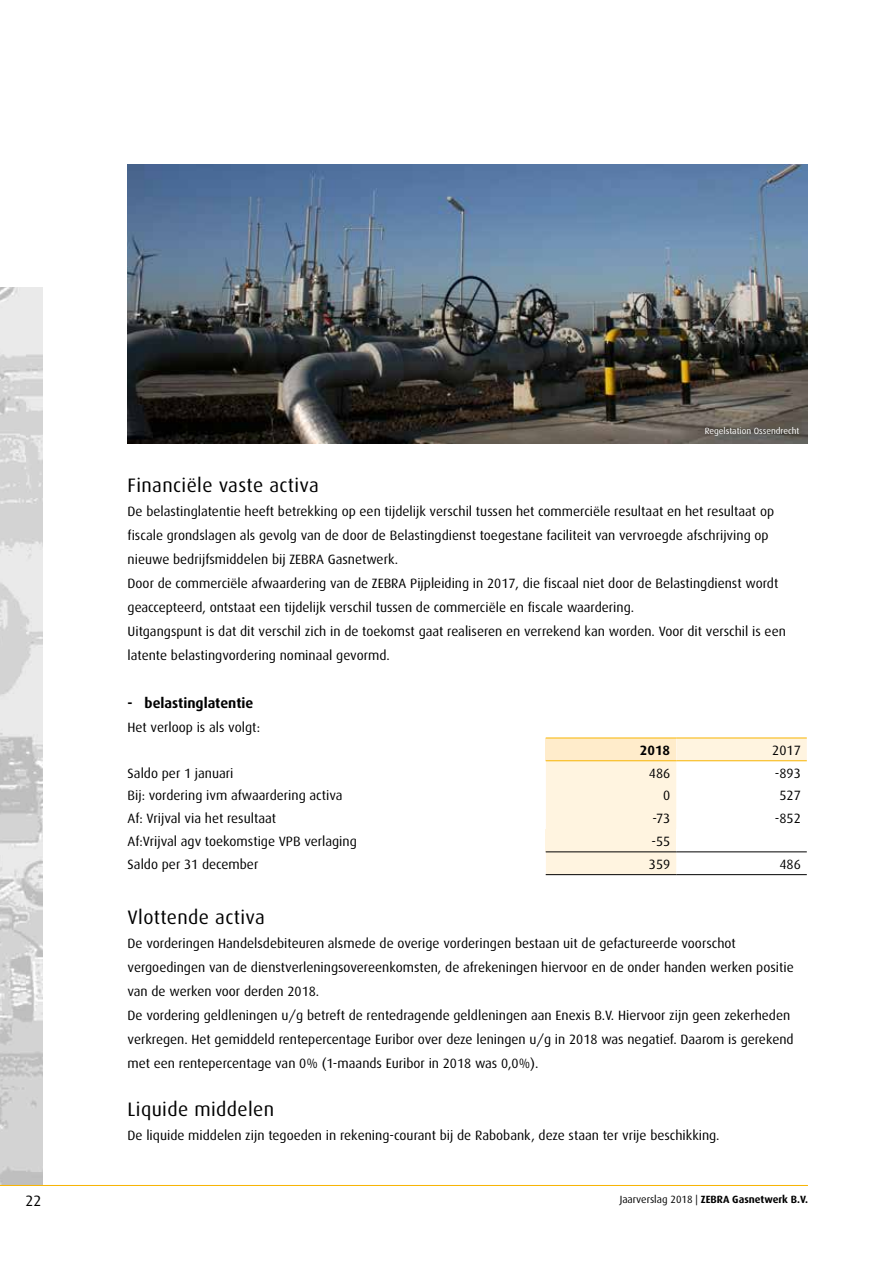
<style>
.page{position:relative;width:893px;height:1263px;background:#fff}
.page>*{position:absolute;margin:0;border:0;box-sizing:border-box;transform-origin:0 0}
.t1{font:19.5px "Dax";letter-spacing:.02em;color:#000}
.t2{font:15px "Dax";color:#000}
.t3{font:700 14.25px "Dax";color:#000}
.t4{font:13.5px/24px "Dax";color:#000}
.t5{font:700 13.5px "Dax";color:#000}
.t6{font:700 10.5px "Dax";color:#000}
.t7{font:9px "Dax";color:#fff}
.s1{font-weight:400}
</style>
<div class="page">
<img style="left:0;top:287px;width:43px;height:898px">
<hr style="left:0;top:1185px;width:808px;height:1px;background:#f8b400">
<svg style="left:546px;top:739px;width:261px;height:135px"></svg>
<div style="left:546px;top:829px;width:130px;height:23px;background:#fff4e0"></div>
<hr style="left:546px;top:874px;width:130px;height:1px;background:#000">
<hr style="left:676px;top:874px;width:131px;height:1px;background:#000">
<hr style="left:546px;top:738px;width:130px;height:1px;background:#f8b400">
<hr style="left:676px;top:738px;width:131px;height:1px;background:#f8b400">
<hr style="left:546px;top:760px;width:130px;height:1px;background:#f8b400">
<hr style="left:676px;top:760px;width:131px;height:1px;background:#f8b400">
<hr style="left:546px;top:851px;width:130px;height:1px;background:#000">
<hr style="left:676px;top:851px;width:131px;height:1px;background:#000">
<img style="left:128px;top:164px;width:680px;height:280px">
<div style="left:698px;top:420px;width:109px;height:23px;background:#000;opacity:.5"></div>
<p class="t7" style="left:705px;top:426px;width:96px">Regelstation Ossendrecht</p>
<h1 class="t1" style="left:128px;top:474px;width:193px">Financiële vaste activa</h1>
<p class="t4" style="left:128px;top:499px;width:660px">De belastinglatentie heeft betrekking op een tijdelijk verschil tussen het commerciële resultaat en het resultaat op fiscale grondslagen als gevolg van de door de Belastingdienst toegestane faciliteit van vervroegde afschrijving op nieuwe bedrijfsmiddelen bij ZEBRA Gasnetwerk.<br>Door de commerciële afwaardering van de ZEBRA Pijpleiding in 2017, die fiscaal niet door de Belastingdienst wordt geaccepteerd, ontstaat een tijdelijk verschil tussen de commerciële en fiscale waardering.<br>Uitgangspunt is dat dit verschil zich in de toekomst gaat realiseren en verrekend kan worden. Voor dit verschil is een latente belastingvordering nominaal gevormd.</p>
<p class="t3" style="left:128px;top:695px;width:127px">- belastinglatentie</p>
<p class="t4" style="left:128px;top:715px;width:134px">Het verloop is als volgt:</p>
<p class="t5" style="left:640px;top:742px;width:32px">2018</p>
<p class="t4" style="left:772px;top:738px;width:30px">2017</p>
<p class="t4" style="left:128px;top:761px;width:107px">Saldo per 1 januari</p>
<p class="t4" style="left:649px;top:761px;width:23px">486</p>
<p class="t4" style="left:775px;top:761px;width:27px">-893</p>
<p class="t4" style="left:128px;top:784px;width:216px">Bij: vordering ivm afwaardering activa</p>
<p class="t4" style="left:663px;top:784px;width:9px">0</p>
<p class="t4" style="left:779px;top:784px;width:23px">527</p>
<p class="t4" style="left:128px;top:806px;width:150px">Af: Vrijval via het resultaat</p>
<p class="t4" style="left:652px;top:806px;width:19px">-73</p>
<p class="t4" style="left:775px;top:806px;width:27px">-852</p>
<p class="t4" style="left:128px;top:829px;width:231px">Af:Vrijval agv toekomstige VPB verlaging</p>
<p class="t4" style="left:651px;top:829px;width:20px">-55</p>
<p class="t4" style="left:128px;top:852px;width:132px">Saldo per 31 december</p>
<p class="t4" style="left:649px;top:852px;width:23px">359</p>
<p class="t4" style="left:779px;top:852px;width:23px">486</p>
<h1 class="t1" style="left:128px;top:906px;width:139px">Vlottende activa</h1>
<p class="t4" style="left:128px;top:931px;width:668px">De vorderingen Handelsdebiteuren alsmede de overige vorderingen bestaan uit de gefactureerde voorschot vergoedingen van de dienstverleningsovereenkomsten, de afrekeningen hiervoor en de onder handen werken positie van de werken voor derden 2018.<br>De vordering geldleningen u/g betreft de rentedragende geldleningen aan Enexis B.V. Hiervoor zijn geen zekerheden verkregen. Het gemiddeld rentepercentage Euribor over deze leningen u/g in 2018 was negatief. Daarom is gerekend met een rentepercentage van 0% (1-maands Euribor in 2018 was 0,0%).</p>
<h1 class="t1" style="left:128px;top:1098px;width:148px">Liquide middelen</h1>
<p class="t4" style="left:128px;top:1123px;width:594px">De liquide middelen zijn tegoeden in rekening-courant bij de Rabobank, deze staan ter vrije beschikking.</p>
<p class="t2" style="left:26px;top:1193px;width:17px">22</p>
<p class="t6" style="left:620px;top:1193px;width:190px"><span class="s1">Jaarverslag 2018 |</span> ZEBRA Gasnetwerk B.V.</p>
</div>
